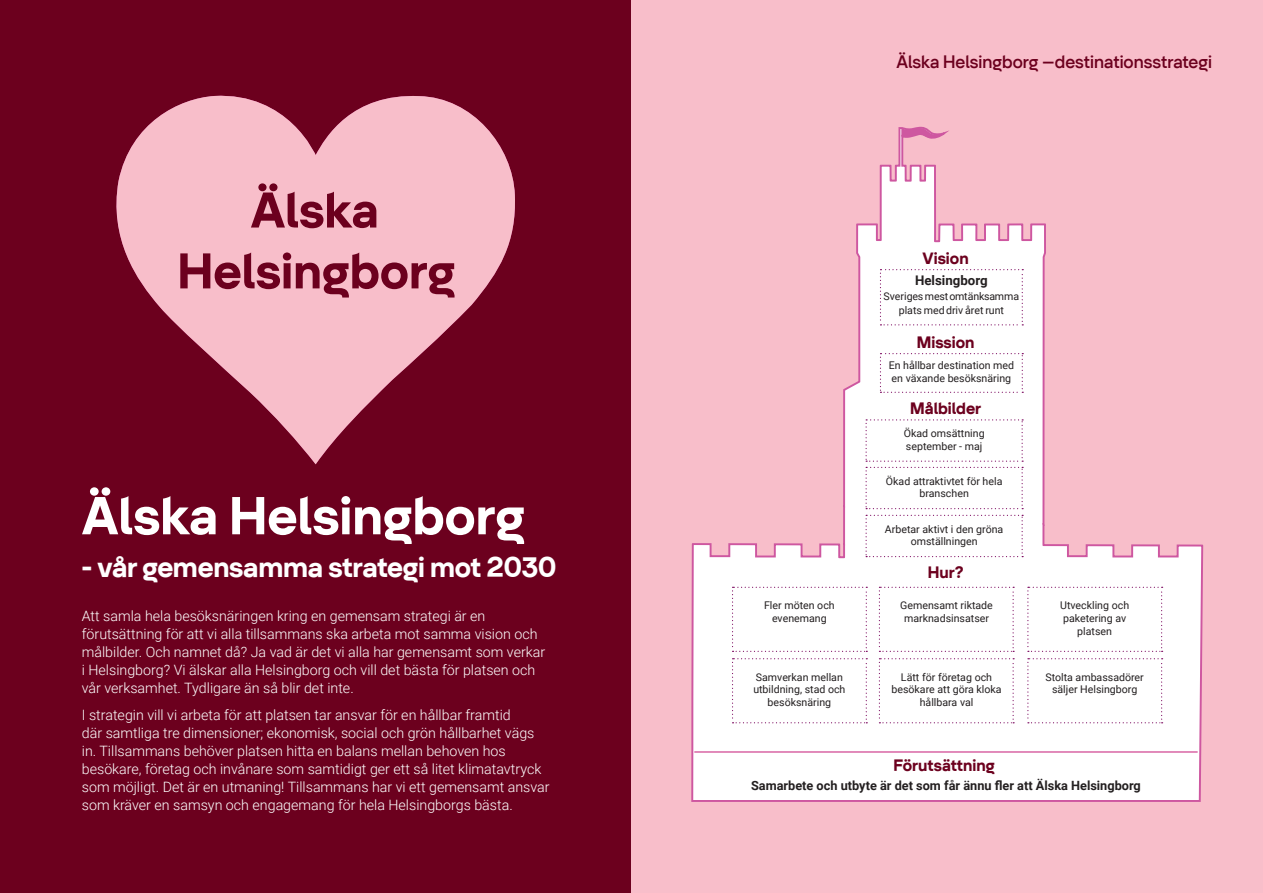
<style>
.page{position:relative;width:1263px;height:893px;background:#fff}
.page>*{position:absolute;margin:0;border:0;box-sizing:border-box;transform-origin:0 0}
.Rubrik{font:700 54px "Helsingborg Sans";color:#fff}
.t1{font:700 50.7px/60.9px "Helsingborg Sans";color:#6c001e;text-align:center}
.Rubrik-2{font:700 28.5px "Helsingborg Sans";letter-spacing:-.01em;color:#fff}
.Rubrik-3{font:500 18px "Helsingborg Sans";color:#6c001e}
.Styckeformat_2{font:700 16.5px "Helsingborg Sans";color:#6c001e}
.Brödtext{font:300 14.25px/18px "Roboto";color:#fff}
.t2{font:700 13.2px "Roboto";color:#231f20}
.t3{font:700 12.75px "Roboto";color:#231f20}
.t4{font:10.65px/14px "Roboto";color:#231f20;text-align:center}
</style>
<div class="page">
<div style="left:0;top:0;width:631px;height:893px;background:#6c001e"></div>
<svg style="left:116px;top:95px;width:399px;height:369px;fill:#f8beca"></svg>
<div style="left:631px;top:0;width:632px;height:893px;background:#f8beca"></div>
<svg style="left:691px;top:126px;width:513px;height:676px"></svg>
<svg style="left:901px;top:128px;width:42px;height:11px"></svg>
<hr style="left:694px;top:751px;width:504px;height:2px;background:#d35098">
<div style="left:880px;top:269px;width:143px;height:56px;background:#fff"></div>
<div style="left:880px;top:353px;width:143px;height:40px;background:#fff"></div>
<div style="left:865px;top:419px;width:158px;height:90px;background:#fff"></div>
<div style="left:865px;top:515px;width:158px;height:42px;background:#fff"></div>
<div style="left:732px;top:587px;width:135px;height:65px;background:#fff"></div>
<div style="left:879px;top:587px;width:135px;height:65px;background:#fff"></div>
<div style="left:1027px;top:587px;width:136px;height:65px;background:#fff"></div>
<div style="left:732px;top:658px;width:135px;height:65px;background:#fff"></div>
<div style="left:879px;top:658px;width:135px;height:65px;background:#fff"></div>
<div style="left:1027px;top:658px;width:136px;height:65px;background:#fff"></div>
<p class="t1" style="left:177px;top:179px;width:279px">Älska<br>Helsingborg</p>
<p class="Rubrik" style="left:82px;top:483px;width:445px">Älska Helsingborg</p>
<p class="Rubrik-2" style="left:82px;top:550px;width:476px">- vår gemensamma strategi mot 2030</p>
<p class="Brödtext" style="left:82px;top:607px;width:465px">Att samla hela besöksnäringen kring en gemensam strategi är en förutsättning för att vi alla tillsammans ska arbeta mot samma vision och målbilder. Och namnet då? Ja vad är det vi alla har gemensamt som verkar i Helsingborg? Vi älskar alla Helsingborg och vill det bästa för platsen och vår verksamhet. Tydligare än så blir det inte.</p>
<p class="Brödtext" style="left:82px;top:705px;width:469px">I strategin vill vi arbeta för att platsen tar ansvar för en hållbar framtid<br>där samtliga tre dimensioner; ekonomisk, social och grön hållbarhet vägs in. Tillsammans behöver platsen hitta en balans mellan behoven hos besökare, företag och invånare som samtidigt ger ett så litet klimatavtryck som möjligt. Det är en utmaning! Tillsammans har vi ett gemensamt ansvar som kräver en samsyn och engagemang för hela Helsingborgs bästa.</p>
<p class="Rubrik-3" style="left:896px;top:51px;width:317px">Älska Helsingborg –destinationsstrategi</p>
<p class="Styckeformat_2" style="left:923px;top:248px;width:48px">Vision</p>
<p class="t2" style="left:915px;top:271px;width:74px">Helsingborg</p>
<p class="t4" style="left:883px;top:289px;width:137px">Sveriges mest omtänksamma plats med driv året runt</p>
<p class="Styckeformat_2" style="left:917px;top:332px;width:59px">Mission</p>
<p class="t4" style="left:889px;top:359px;width:127px;line-height:12.8px;text-align:left">En hållbar destination med en växande besöksnäring</p>
<p class="Styckeformat_2" style="left:910px;top:398px;width:73px">Målbilder</p>
<p class="t4" style="left:904px;top:426px;width:82px">Ökad omsättning</p>
<p class="t4" style="left:906px;top:439px;width:78px">september - maj</p>
<p class="t4" style="left:886px;top:473px;width:118px">Ökad attraktivtet för hela</p>
<p class="t4" style="left:919px;top:486px;width:51px">branschen</p>
<p class="t4" style="left:885px;top:521px;width:120px">Arbetar aktivt i den gröna</p>
<p class="t4" style="left:911px;top:534px;width:68px">omställningen</p>
<p class="t4" style="left:764px;top:598px;width:72px">Fler möten och</p>
<p class="t4" style="left:772px;top:611px;width:56px">evenemang</p>
<p class="t4" style="left:756px;top:669px;width:89px">Samverkan mellan</p>
<p class="t4" style="left:753px;top:682px;width:94px">utbildning, stad och</p>
<p class="t4" style="left:768px;top:695px;width:65px">besöksnäring</p>
<p class="Styckeformat_2" style="left:928px;top:563px;width:37px">Hur?</p>
<p class="t4" style="left:900px;top:598px;width:94px">Gemensamt riktade</p>
<p class="t4" style="left:904px;top:611px;width:86px">marknadsinsatser</p>
<p class="t4" style="left:901px;top:669px;width:93px">Lätt för företag och</p>
<p class="t4" style="left:891px;top:682px;width:112px">besökare att göra kloka</p>
<p class="t4" style="left:920px;top:695px;width:55px">hållbara val</p>
<p class="Styckeformat_2" style="left:893px;top:755px;width:103px">Förutsättning</p>
<p class="t4" style="left:1060px;top:598px;width:71px">Utveckling och</p>
<p class="t4" style="left:1063px;top:611px;width:65px">paketering av</p>
<p class="t4" style="left:1077px;top:623px;width:36px">platsen</p>
<p class="t4" style="left:1045px;top:669px;width:100px">Stolta ambassadörer</p>
<p class="t4" style="left:1052px;top:682px;width:87px">säljer Helsingborg</p>
<p class="t3" style="left:751px;top:777px;width:391px">Samarbete och utbyte är det som får ännu fler att Älska Helsingborg</p>
</div>
